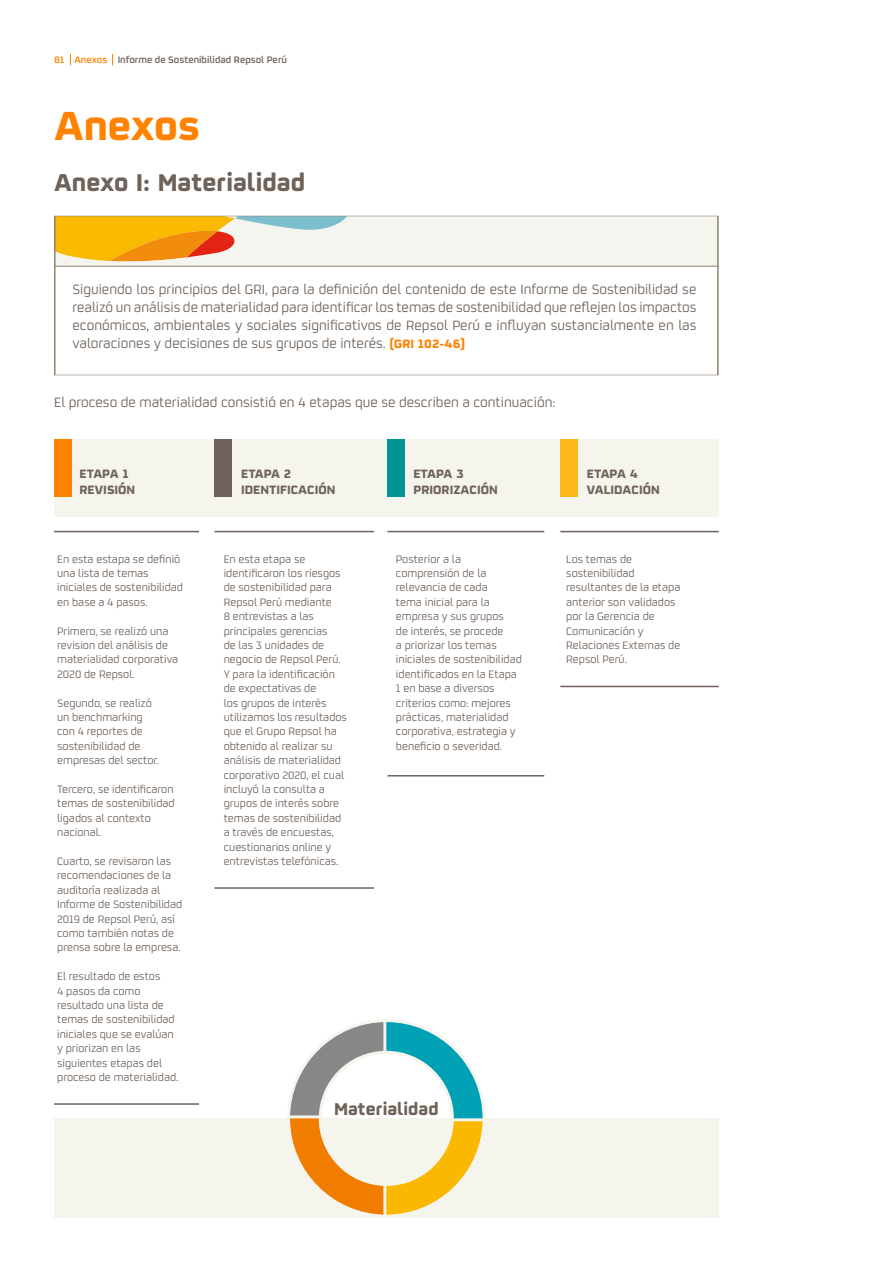
<style>
.page{position:relative;width:893px;height:1263px;background:#fff}
.page>*{position:absolute;margin:0;border:0;box-sizing:border-box;transform-origin:0 0}
.t1{font:700 45px "Repsol Viet";color:#ff8200}
.t2{font:700 27px "Repsol Viet";color:#6e6259}
.t3{font:700 19.2px "Repsol Viet";color:#6e6259}
.t4{font:15px/18px "Repsol Viet";color:#6e6259;text-align:justify}
.t5{font:15px "Repsol Viet";color:#6f625a}
.t6{font:700 13.5px/16.2px "Repsol Viet";color:#6f625a}
.t7{font:12px/14.4px "Repsol Viet";color:#6f625a}
.t8{font:600 10.5px "Repsol";color:#6e6259}
.s1{color:#ff8200}
.s2{font-weight:700;font-size:13.5px;color:#ff8200}
</style>
<div class="page">
<div style="left:54px;top:439px;width:665px;height:78px;background:#f5f5ed"></div>
<div style="left:54px;top:1118px;width:665px;height:99px;background:#f5f5ed"></div>
<div style="left:54px;top:439px;width:17px;height:58px;background:#ff8200"></div>
<div style="left:215px;top:439px;width:17px;height:58px;background:#6f625a"></div>
<div style="left:387px;top:439px;width:17px;height:58px;background:#009494"></div>
<div style="left:560px;top:439px;width:17px;height:58px;background:#ffb81c"></div>
<hr style="left:54px;top:531px;width:145px;height:1px;background:#6f625a">
<hr style="left:54px;top:1103px;width:145px;height:2px;background:#6f625a">
<hr style="left:387px;top:531px;width:157px;height:1px;background:#6f625a">
<hr style="left:387px;top:775px;width:157px;height:1px;background:#6f625a">
<hr style="left:215px;top:531px;width:159px;height:1px;background:#6f625a">
<hr style="left:215px;top:887px;width:159px;height:2px;background:#6f625a">
<hr style="left:560px;top:531px;width:159px;height:1px;background:#6f625a">
<hr style="left:560px;top:686px;width:159px;height:1px;background:#6f625a">
<svg style="left:54px;top:216px;width:665px;height:159px"></svg>
<hr style="left:54px;top:266px;width:665px;height:1px;background:#948570">
<svg style="left:287px;top:1019px;width:198px;height:196px"></svg>
<p class="t8" style="left:54px;top:52px;width:235px"><span class="s1">81 Anexos</span> Informe de Sostenibilidad Repsol Perú</p>
<h1 class="t1" style="left:54px;top:88px;width:148px">Anexos</h1>
<h2 class="t2" style="left:54px;top:160px;width:253px">Anexo I: Materialidad</h2>
<p class="t4" style="left:72px;top:280px;width:626px">Siguiendo los principios del GRI, para la definición del contenido de este Informe de Sostenibilidad se realizó un análisis de materialidad para identificar los temas de sostenibilidad que reflejen los impactos económicos, ambientales y sociales significativos de Repsol Perú e influyan sustancialmente en las valoraciones y decisiones de sus grupos de interés. <span class="s2">(GRI 102-46)</span></p>
<p class="t5" style="left:54px;top:392px;width:503px">El proceso de materialidad consistió en 4 etapas que se describen a continuación:</p>
<p class="t6" style="left:80px;top:464px;width:57px">ETAPA 1<br>REVISIÓN</p>
<p class="t6" style="left:241px;top:464px;width:96px">ETAPA 2<br>IDENTIFICACIÓN</p>
<p class="t6" style="left:413px;top:464px;width:86px">ETAPA 3<br>PRIORIZACIÓN</p>
<p class="t6" style="left:587px;top:464px;width:74px">ETAPA 4<br>VALIDACIÓN</p>
<p class="t7" style="left:57px;top:551px;width:127px">En esta estapa se definió una lista de temas iniciales de sostenibilidad en base a 4 pasos.</p>
<p class="t7" style="left:57px;top:623px;width:123px">Primero, se realizó una revision del análisis de materialidad corporativa<br>2020 de Repsol.</p>
<p class="t7" style="left:57px;top:695px;width:103px">Segundo, se realizó un benchmarking con 4 reportes de sostenibilidad de empresas del sector.</p>
<p class="t7" style="left:57px;top:781px;width:119px">Tercero, se identificaron temas de sostenibilidad ligados al contexto nacional.</p>
<p class="t7" style="left:57px;top:853px;width:127px">Cuarto, se revisaron las recomendaciones de la auditoría realizada al<br>Informe de Sostenibilidad<br>2019 de Repsol Perú, así como también notas de prensa sobre la empresa.</p>
<p class="t7" style="left:57px;top:968px;width:123px">El resultado de estos<br>4 pasos da como resultado una lista de temas de sostenibilidad iniciales que se evalúan y priorizan en las siguientes etapas del proceso de materialidad.</p>
<p class="t7" style="left:224px;top:551px;width:125px">En esta etapa se identificaron los riesgos de sostenibilidad para<br>Repsol Perú mediante<br>8 entrevistas a las principales gerencias<br>de las 3 unidades de negocio de Repsol Perú.<br>Y para la identificación de expectativas de<br>los grupos de interés utilizamos los resultados que el Grupo Repsol ha obtenido al realizar su análisis de materialidad corporativo 2020, el cual incluyó la consulta a grupos de interés sobre temas de sostenibilidad a través de encuestas, cuestionarios online y entrevistas telefónicas.</p>
<p class="t7" style="left:396px;top:551px;width:127px">Posterior a la comprensión de la relevancia de cada<br>tema inicial para la empresa y sus grupos<br>de interés, se procede<br>a priorizar los temas iniciales de sostenibilidad identificados en la Etapa<br>1 en base a diversos criterios como: mejores prácticas, materialidad corporativa, estrategia y beneficio o severidad.</p>
<p class="t7" style="left:566px;top:551px;width:116px">Los temas de sostenibilidad resultantes de la etapa anterior son validados por la Gerencia de<br>Comunicación y<br>Relaciones Externas de<br>Repsol Perú.</p>
<h3 class="t3" style="left:334px;top:1092px;width:106px">Materialidad</h3>
</div>
